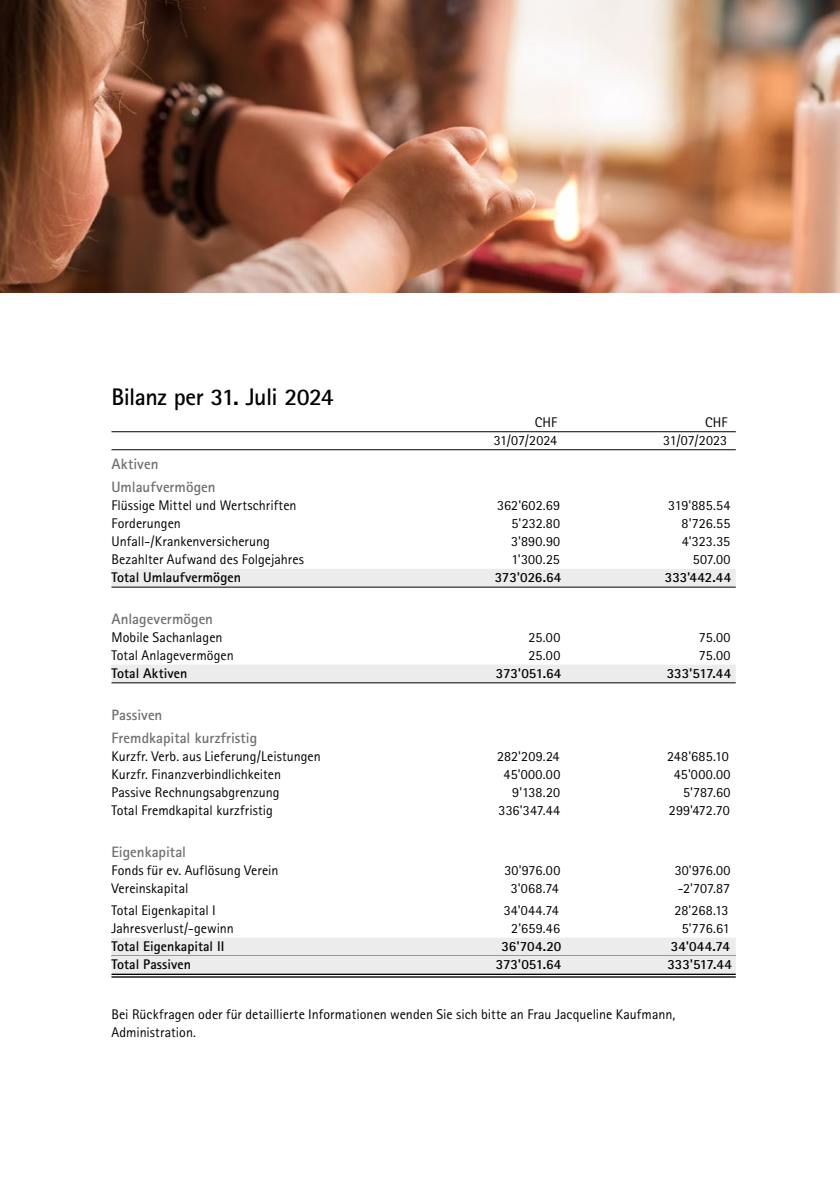
<style>
.page{position:relative;width:840px;height:1191px;background:#fff}
.page>*{position:absolute;margin:0;border:0;box-sizing:border-box;transform-origin:0 0}
.t1{font:700 24px "Rotis Sans Serif";letter-spacing:-.025em;color:#000}
.t2{font:700 15px/23.6px "Rotis Sans Serif";color:#6f6f6e}
.t3{font:14px/18px "Rotis Sans Serif";letter-spacing:.005em;color:#000}
.t4{font:700 14px "Rotis Sans Serif";color:#000}
</style>
<div class="page">
<img style="left:0;top:0;width:839px;height:292px">
<hr style="left:111px;top:431px;width:624px;height:1px;background:#000">
<hr style="left:111px;top:449px;width:624px;height:1px;background:#000">
<div style="left:111px;top:569px;width:624px;height:18px;background:#ececed"></div>
<hr style="left:111px;top:587px;width:624px;height:1px;background:#000">
<div style="left:111px;top:664px;width:624px;height:18px;background:#ececed"></div>
<hr style="left:111px;top:682px;width:624px;height:1px;background:#000">
<div style="left:111px;top:937px;width:624px;height:18px;background:#ececed"></div>
<div style="left:111px;top:955px;width:624px;height:18px;background:#ececed"></div>
<hr style="left:111px;top:973px;width:624px;height:2px;background:#000">
<hr style="left:111px;top:976px;width:624px;height:1px;background:#000">
<h1 class="t1" style="left:111px;top:381px;width:223px">Bilanz per 31. Juli 2024</h1>
<p class="t3" style="left:534px;top:413px;width:24px">CHF</p>
<p class="t3" style="left:704px;top:413px;width:24px">CHF</p>
<p class="t3" style="left:493px;top:431px;width:65px">31/07/2024</p>
<p class="t3" style="left:663px;top:431px;width:65px">31/07/2023</p>
<p class="t2" style="left:111px;top:451px;width:106px">Aktiven<br>Umlaufvermögen</p>
<p class="t3" style="left:111px;top:496px;width:186px">Flüssige Mittel und Wertschriften</p>
<p class="t3" style="left:497px;top:496px;width:64px">362'602.69</p>
<p class="t3" style="left:668px;top:496px;width:64px">319'885.54</p>
<p class="t3" style="left:111px;top:514px;width:71px">Forderungen</p>
<p class="t3" style="left:511px;top:514px;width:50px">5'232.80</p>
<p class="t3" style="left:681px;top:514px;width:50px">8'726.55</p>
<p class="t3" style="left:111px;top:532px;width:160px">Unfall-/Krankenversicherung</p>
<p class="t3" style="left:511px;top:532px;width:51px">3'890.90</p>
<p class="t3" style="left:681px;top:532px;width:50px">4'323.35</p>
<p class="t3" style="left:111px;top:550px;width:194px">Bezahlter Aufwand des Folgejahres</p>
<p class="t3" style="left:511px;top:550px;width:50px">1'300.25</p>
<p class="t3" style="left:692px;top:550px;width:39px">507.00</p>
<p class="t4" style="left:111px;top:569px;width:131px">Total Umlaufvermögen</p>
<p class="t4" style="left:494px;top:569px;width:68px">373'026.64</p>
<p class="t4" style="left:664px;top:569px;width:68px">333'442.44</p>
<p class="t2" style="left:111px;top:607px;width:103px">Anlagevermögen</p>
<p class="t3" style="left:111px;top:628px;width:112px">Mobile Sachanlagen</p>
<p class="t3" style="left:528px;top:628px;width:33px">25.00</p>
<p class="t3" style="left:698px;top:628px;width:33px">75.00</p>
<p class="t3" style="left:111px;top:646px;width:124px">Total Anlagevermögen</p>
<p class="t3" style="left:528px;top:646px;width:33px">25.00</p>
<p class="t3" style="left:698px;top:646px;width:33px">75.00</p>
<p class="t4" style="left:111px;top:664px;width:77px">Total Aktiven</p>
<p class="t4" style="left:495px;top:664px;width:67px">373'051.64</p>
<p class="t4" style="left:666px;top:664px;width:66px">333'517.44</p>
<p class="t2" style="left:111px;top:702px;width:147px">Passiven<br>Fremdkapital kurzfristig</p>
<p class="t3" style="left:111px;top:747px;width:211px">Kurzfr. Verb. aus Lieferung/Leistungen</p>
<p class="t3" style="left:497px;top:747px;width:64px">282'209.24</p>
<p class="t3" style="left:667px;top:747px;width:63px">248'685.10</p>
<p class="t3" style="left:111px;top:765px;width:171px">Kurzfr. Finanzverbindlichkeiten</p>
<p class="t3" style="left:503px;top:765px;width:58px">45'000.00</p>
<p class="t3" style="left:673px;top:765px;width:58px">45'000.00</p>
<p class="t3" style="left:111px;top:783px;width:169px">Passive Rechnungsabgrenzung</p>
<p class="t3" style="left:512px;top:783px;width:49px">9'138.20</p>
<p class="t3" style="left:682px;top:783px;width:49px">5'787.60</p>
<p class="t3" style="left:111px;top:801px;width:163px">Total Fremdkapital kurzfristig</p>
<p class="t3" style="left:498px;top:801px;width:63px">336'347.44</p>
<p class="t3" style="left:668px;top:801px;width:62px">299'472.70</p>
<p class="t2" style="left:111px;top:840px;width:76px">Eigenkapital</p>
<p class="t3" style="left:111px;top:861px;width:168px">Fonds für ev. Auflösung Verein</p>
<p class="t3" style="left:504px;top:861px;width:57px">30'976.00</p>
<p class="t3" style="left:674px;top:861px;width:57px">30'976.00</p>
<p class="t3" style="left:111px;top:879px;width:79px">Vereinskapital</p>
<p class="t3" style="left:510px;top:879px;width:49px">3'068.74</p>
<p class="t3" style="left:677px;top:879px;width:54px">-2'707.87</p>
<p class="t3" style="left:111px;top:901px;width:106px">Total Eigenkapital I</p>
<p class="t3" style="left:503px;top:901px;width:57px">34'044.74</p>
<p class="t3" style="left:674px;top:901px;width:56px">28'268.13</p>
<p class="t3" style="left:111px;top:919px;width:124px">Jahresverlust/-gewinn</p>
<p class="t3" style="left:511px;top:919px;width:50px">2'659.46</p>
<p class="t3" style="left:681px;top:919px;width:49px">5'776.61</p>
<p class="t4" style="left:111px;top:937px;width:114px">Total Eigenkapital II</p>
<p class="t4" style="left:501px;top:937px;width:61px">36'704.20</p>
<p class="t4" style="left:670px;top:937px;width:60px">34'044.74</p>
<p class="t4" style="left:111px;top:955px;width:81px">Total Passiven</p>
<p class="t4" style="left:495px;top:955px;width:67px">373'051.64</p>
<p class="t4" style="left:667px;top:955px;width:66px">333'517.44</p>
<p class="t3" style="left:111px;top:1005px;width:565px">Bei Rückfragen oder für detaillierte Informationen wenden Sie sich bitte an Frau Jacqueline Kaufmann,<br>Administration.</p>
</div>
